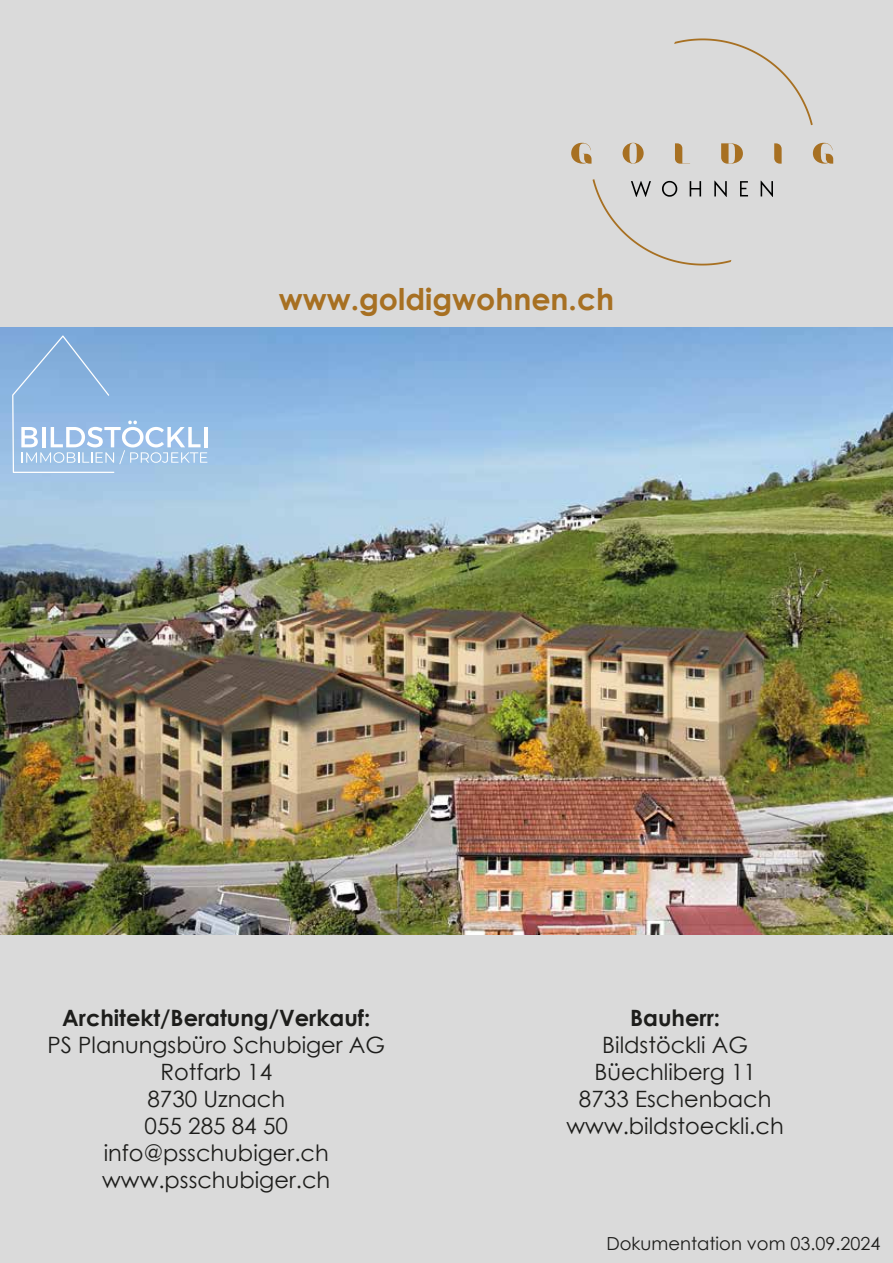
<style>
.page{position:relative;width:893px;height:1263px;background:#fff}
.page>*{position:absolute;margin:0;border:0;box-sizing:border-box;transform-origin:0 0}
.t1{font:700 30px "Century Gothic";color:#a77022}
.t2{font:22.5px/27px "Century Gothic";color:#1d1d1b;text-align:center}
.t3{font:700 22.5px "Century Gothic";color:#1d1d1b}
.t4{font:18px "Century Gothic";color:#1d1d1b}
</style>
<div class="page">
<img style="left:0;top:327px;width:893px;height:609px">
<div style="left:0;top:936px;width:893px;height:327px;background:#dadada"></div>
<div style="left:0;top:0;width:893px;height:327px;background:#dadada"></div>
<svg style="left:12px;top:335px;width:195px;height:138px;background:#96bbe3"></svg>
<svg style="left:592px;top:38px;width:220px;height:227px"></svg>
<svg style="left:571px;top:143px;width:20px;height:21px"></svg>
<svg style="left:623px;top:143px;width:21px;height:21px"></svg>
<svg style="left:675px;top:143px;width:15px;height:21px"></svg>
<svg style="left:721px;top:143px;width:22px;height:21px"></svg>
<svg style="left:774px;top:143px;width:8px;height:21px"></svg>
<svg style="left:813px;top:143px;width:20px;height:21px"></svg>
<svg style="left:631px;top:181px;width:20px;height:16px"></svg>
<svg style="left:662px;top:181px;width:15px;height:16px"></svg>
<svg style="left:690px;top:181px;width:11px;height:15px"></svg>
<svg style="left:714px;top:181px;width:13px;height:16px"></svg>
<svg style="left:740px;top:181px;width:8px;height:15px"></svg>
<svg style="left:761px;top:181px;width:12px;height:16px"></svg>
<h1 class="t1" style="left:279px;top:276px;width:337px">www.goldigwohnen.ch</h1>
<p class="t3" style="left:62px;top:1001px;width:310px">Architekt/Beratung/Verkauf:</p>
<p class="t2" style="left:47px;top:1031px;width:339px">PS Planungsbüro Schubiger AG<br>Rotfarb 14<br>8730 Uznach<br>055 285 84 50 info@psschubiger.ch www.psschubiger.ch</p>
<p class="t3" style="left:630px;top:1000px;width:91px">Bauherr:</p>
<p class="t2" style="left:567px;top:1031px;width:219px">Bildstöckli AG<br>Büechliberg 11<br>8733 Eschenbach www.bildstoeckli.ch</p>
<p class="t4" style="left:606px;top:1231px;width:275px">Dokumentation vom 03.09.2024</p>
</div>
